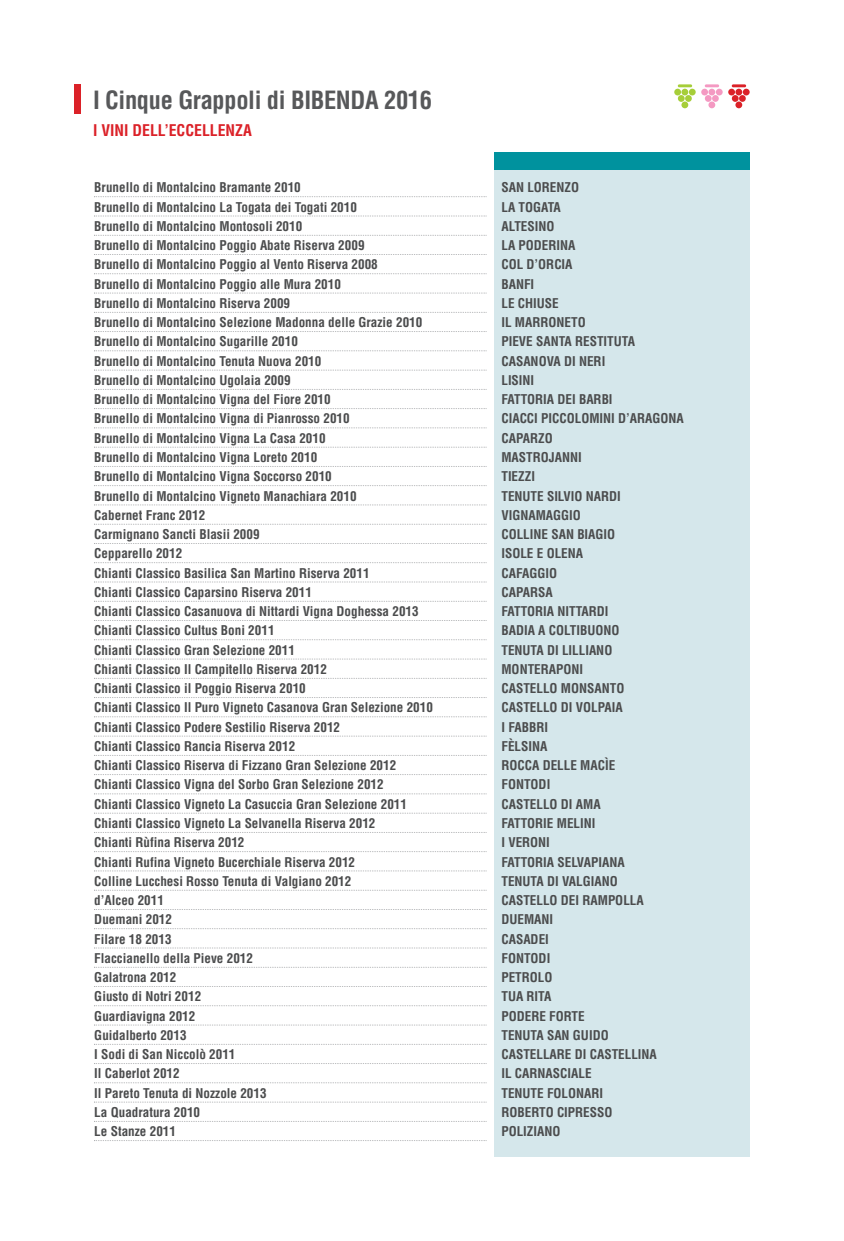
<style>
.page{position:relative;width:844px;height:1241px;background:#fff}
.page>*{position:absolute;margin:0;border:0;box-sizing:border-box;transform-origin:0 0}
.t1{font:700 condensed 24.5px "Helvetica";letter-spacing:-.015em;color:#57585a}
.t2{font:700 condensed 15.75px "Helvetica";color:#db2128}
.t3{font:700 condensed 13.12px "Helvetica";color:#4b4c4d}
</style>
<div class="page">
<div style="left:494px;top:165px;width:255px;height:991px;background:#d5e7eb"></div>
<svg style="left:728px;top:84px;width:21px;height:24px"></svg>
<svg style="left:701px;top:84px;width:21px;height:24px"></svg>
<svg style="left:674px;top:84px;width:21px;height:24px"></svg>
<svg style="left:94px;top:196px;width:392px;height:1px"></svg>
<svg style="left:94px;top:215px;width:392px;height:1px"></svg>
<svg style="left:94px;top:235px;width:392px;height:1px"></svg>
<svg style="left:94px;top:254px;width:392px;height:1px"></svg>
<svg style="left:94px;top:273px;width:392px;height:1px"></svg>
<svg style="left:94px;top:292px;width:392px;height:1px"></svg>
<svg style="left:94px;top:312px;width:392px;height:1px"></svg>
<svg style="left:94px;top:331px;width:392px;height:1px"></svg>
<svg style="left:94px;top:350px;width:392px;height:1px"></svg>
<svg style="left:94px;top:369px;width:391px;height:1px"></svg>
<svg style="left:94px;top:389px;width:392px;height:1px"></svg>
<svg style="left:94px;top:408px;width:392px;height:1px"></svg>
<svg style="left:94px;top:427px;width:392px;height:1px"></svg>
<svg style="left:94px;top:446px;width:391px;height:1px"></svg>
<svg style="left:94px;top:466px;width:392px;height:1px"></svg>
<svg style="left:94px;top:485px;width:392px;height:1px"></svg>
<svg style="left:94px;top:504px;width:392px;height:1px"></svg>
<svg style="left:94px;top:523px;width:391px;height:1px"></svg>
<svg style="left:94px;top:543px;width:392px;height:1px"></svg>
<svg style="left:94px;top:562px;width:392px;height:1px"></svg>
<svg style="left:94px;top:581px;width:392px;height:1px"></svg>
<svg style="left:94px;top:600px;width:386px;height:1px"></svg>
<svg style="left:94px;top:620px;width:392px;height:1px"></svg>
<svg style="left:94px;top:639px;width:392px;height:1px"></svg>
<svg style="left:94px;top:658px;width:392px;height:1px"></svg>
<svg style="left:94px;top:697px;width:392px;height:1px"></svg>
<svg style="left:94px;top:716px;width:392px;height:1px"></svg>
<svg style="left:94px;top:735px;width:391px;height:1px"></svg>
<svg style="left:94px;top:774px;width:392px;height:1px"></svg>
<svg style="left:94px;top:793px;width:392px;height:1px"></svg>
<svg style="left:94px;top:812px;width:391px;height:1px"></svg>
<svg style="left:94px;top:851px;width:392px;height:1px"></svg>
<svg style="left:94px;top:870px;width:392px;height:1px"></svg>
<svg style="left:94px;top:889px;width:391px;height:1px"></svg>
<svg style="left:94px;top:928px;width:392px;height:1px"></svg>
<svg style="left:94px;top:947px;width:392px;height:1px"></svg>
<svg style="left:94px;top:966px;width:386px;height:1px"></svg>
<svg style="left:94px;top:1005px;width:392px;height:1px"></svg>
<svg style="left:94px;top:1024px;width:392px;height:1px"></svg>
<svg style="left:94px;top:1082px;width:392px;height:1px"></svg>
<svg style="left:94px;top:1101px;width:391px;height:1px"></svg>
<div style="left:494px;top:153px;width:255px;height:17px;background:#00929e"></div>
<div style="left:74px;top:84px;width:7px;height:30px;background:#db2128"></div>
<h1 class="t1" style="left:93px;top:87px;width:340px">I Cinque Grappoli di BIBENDA 2016</h1>
<p class="t2" style="left:93px;top:121px;width:160px">I VINI DELL’ECCELLENZA</p>
<p class="t3" style="left:94px;top:180px;width:208px">Brunello di Montalcino Bramante 2010</p>
<p class="t3" style="left:501px;top:180px;width:79px">SAN LORENZO</p>
<p class="t3" style="left:94px;top:199px;width:264px">Brunello di Montalcino La Togata dei Togati 2010</p>
<p class="t3" style="left:501px;top:199px;width:61px">LA TOGATA</p>
<p class="t3" style="left:94px;top:218px;width:209px">Brunello di Montalcino Montosoli 2010</p>
<p class="t3" style="left:501px;top:218px;width:54px">ALTESINO</p>
<p class="t3" style="left:94px;top:238px;width:272px">Brunello di Montalcino Poggio Abate Riserva 2009</p>
<p class="t3" style="left:501px;top:238px;width:76px">LA PODERINA</p>
<p class="t3" style="left:94px;top:257px;width:285px">Brunello di Montalcino Poggio al Vento Riserva 2008</p>
<p class="t3" style="left:501px;top:257px;width:73px">COL D’ORCIA</p>
<p class="t3" style="left:94px;top:276px;width:248px">Brunello di Montalcino Poggio alle Mura 2010</p>
<p class="t3" style="left:501px;top:276px;width:34px">BANFI</p>
<p class="t3" style="left:94px;top:295px;width:197px">Brunello di Montalcino Riserva 2009</p>
<p class="t3" style="left:501px;top:295px;width:59px">LE CHIUSE</p>
<p class="t3" style="left:94px;top:315px;width:329px">Brunello di Montalcino Selezione Madonna delle Grazie 2010</p>
<p class="t3" style="left:501px;top:315px;width:86px">IL MARRONETO</p>
<p class="t3" style="left:94px;top:334px;width:205px">Brunello di Montalcino Sugarille 2010</p>
<p class="t3" style="left:501px;top:334px;width:135px">PIEVE SANTA RESTITUTA</p>
<p class="t3" style="left:94px;top:353px;width:228px">Brunello di Montalcino Tenuta Nuova 2010</p>
<p class="t3" style="left:501px;top:353px;width:105px">CASANOVA DI NERI</p>
<p class="t3" style="left:94px;top:372px;width:198px">Brunello di Montalcino Ugolaia 2009</p>
<p class="t3" style="left:501px;top:372px;width:34px">LISINI</p>
<p class="t3" style="left:94px;top:392px;width:238px">Brunello di Montalcino Vigna del Fiore 2010</p>
<p class="t3" style="left:501px;top:392px;width:113px">FATTORIA DEI BARBI</p>
<p class="t3" style="left:94px;top:411px;width:257px">Brunello di Montalcino Vigna di Pianrosso 2010</p>
<p class="t3" style="left:501px;top:411px;width:184px">CIACCI PICCOLOMINI D’ARAGONA</p>
<p class="t3" style="left:94px;top:430px;width:233px">Brunello di Montalcino Vigna La Casa 2010</p>
<p class="t3" style="left:501px;top:430px;width:53px">CAPARZO</p>
<p class="t3" style="left:94px;top:449px;width:224px">Brunello di Montalcino Vigna Loreto 2010</p>
<p class="t3" style="left:501px;top:449px;width:82px">MASTROJANNI</p>
<p class="t3" style="left:94px;top:469px;width:239px">Brunello di Montalcino Vigna Soccorso 2010</p>
<p class="t3" style="left:501px;top:469px;width:35px">TIEZZI</p>
<p class="t3" style="left:94px;top:488px;width:264px">Brunello di Montalcino Vigneto Manachiara 2010</p>
<p class="t3" style="left:501px;top:488px;width:121px">TENUTE SILVIO NARDI</p>
<p class="t3" style="left:94px;top:507px;width:112px">Cabernet Franc 2012</p>
<p class="t3" style="left:501px;top:507px;width:81px">VIGNAMAGGIO</p>
<p class="t3" style="left:94px;top:526px;width:167px">Carmignano Sancti Blasii 2009</p>
<p class="t3" style="left:501px;top:526px;width:115px">COLLINE SAN BIAGIO</p>
<p class="t3" style="left:94px;top:546px;width:89px">Cepparello 2012</p>
<p class="t3" style="left:501px;top:546px;width:83px">ISOLE E OLENA</p>
<p class="t3" style="left:94px;top:565px;width:277px">Chianti Classico Basilica San Martino Riserva 2011</p>
<p class="t3" style="left:501px;top:565px;width:57px">CAFAGGIO</p>
<p class="t3" style="left:94px;top:584px;width:219px">Chianti Classico Caparsino Riserva 2011</p>
<p class="t3" style="left:501px;top:584px;width:53px">CAPARSA</p>
<p class="t3" style="left:94px;top:603px;width:326px">Chianti Classico Casanuova di Nittardi Vigna Doghessa 2013</p>
<p class="t3" style="left:501px;top:603px;width:109px">FATTORIA NITTARDI</p>
<p class="t3" style="left:94px;top:623px;width:182px">Chianti Classico Cultus Boni 2011</p>
<p class="t3" style="left:501px;top:623px;width:119px">BADIA A COLTIBUONO</p>
<p class="t3" style="left:94px;top:642px;width:202px">Chianti Classico Gran Selezione 2011</p>
<p class="t3" style="left:501px;top:642px;width:112px">TENUTA DI LILLIANO</p>
<p class="t3" style="left:94px;top:661px;width:234px">Chianti Classico Il Campitello Riserva 2012</p>
<p class="t3" style="left:501px;top:661px;width:83px">MONTERAPONI</p>
<p class="t3" style="left:94px;top:680px;width:213px">Chianti Classico il Poggio Riserva 2010</p>
<p class="t3" style="left:501px;top:680px;width:124px">CASTELLO MONSANTO</p>
<p class="t3" style="left:94px;top:700px;width:340px">Chianti Classico Il Puro Vigneto Casanova Gran Selezione 2010</p>
<p class="t3" style="left:501px;top:700px;width:123px">CASTELLO DI VOLPAIA</p>
<p class="t3" style="left:94px;top:719px;width:247px">Chianti Classico Podere Sestilio Riserva 2012</p>
<p class="t3" style="left:501px;top:719px;width:48px">I FABBRI</p>
<p class="t3" style="left:94px;top:738px;width:202px">Chianti Classico Rancia Riserva 2012</p>
<p class="t3" style="left:501px;top:738px;width:47px">FÈLSINA</p>
<p class="t3" style="left:94px;top:757px;width:303px">Chianti Classico Riserva di Fizzano Gran Selezione 2012</p>
<p class="t3" style="left:501px;top:757px;width:115px">ROCCA DELLE MACÌE</p>
<p class="t3" style="left:94px;top:777px;width:291px">Chianti Classico Vigna del Sorbo Gran Selezione 2012</p>
<p class="t3" style="left:501px;top:777px;width:50px">FONTODI</p>
<p class="t3" style="left:94px;top:796px;width:314px">Chianti Classico Vigneto La Casuccia Gran Selezione 2011</p>
<p class="t3" style="left:501px;top:796px;width:101px">CASTELLO DI AMA</p>
<p class="t3" style="left:94px;top:815px;width:282px">Chianti Classico Vigneto La Selvanella Riserva 2012</p>
<p class="t3" style="left:501px;top:815px;width:95px">FATTORIE MELINI</p>
<p class="t3" style="left:94px;top:834px;width:152px">Chianti Rùfina Riserva 2012</p>
<p class="t3" style="left:501px;top:834px;width:50px">I VERONI</p>
<p class="t3" style="left:94px;top:854px;width:262px">Chianti Rufina Vigneto Bucerchiale Riserva 2012</p>
<p class="t3" style="left:501px;top:854px;width:125px">FATTORIA SELVAPIANA</p>
<p class="t3" style="left:94px;top:873px;width:258px">Colline Lucchesi Rosso Tenuta di Valgiano 2012</p>
<p class="t3" style="left:501px;top:873px;width:118px">TENUTA DI VALGIANO</p>
<p class="t3" style="left:94px;top:892px;width:71px">d’Alceo 2011</p>
<p class="t3" style="left:501px;top:892px;width:144px">CASTELLO DEI RAMPOLLA</p>
<p class="t3" style="left:94px;top:911px;width:79px">Duemani 2012</p>
<p class="t3" style="left:501px;top:911px;width:53px">DUEMANI</p>
<p class="t3" style="left:94px;top:931px;width:79px">Filare 18 2013</p>
<p class="t3" style="left:501px;top:931px;width:49px">CASADEI</p>
<p class="t3" style="left:94px;top:950px;width:160px">Flaccianello della Pieve 2012</p>
<p class="t3" style="left:501px;top:950px;width:50px">FONTODI</p>
<p class="t3" style="left:94px;top:969px;width:84px">Galatrona 2012</p>
<p class="t3" style="left:501px;top:969px;width:53px">PETROLO</p>
<p class="t3" style="left:94px;top:988px;width:108px">Giusto di Notri 2012</p>
<p class="t3" style="left:501px;top:988px;width:51px">TUA RITA</p>
<p class="t3" style="left:94px;top:1008px;width:102px">Guardiavigna 2012</p>
<p class="t3" style="left:501px;top:1008px;width:85px">PODERE FORTE</p>
<p class="t3" style="left:94px;top:1027px;width:94px">Guidalberto 2013</p>
<p class="t3" style="left:501px;top:1027px;width:109px">TENUTA SAN GUIDO</p>
<p class="t3" style="left:94px;top:1046px;width:143px">I Sodi di San Niccolò 2011</p>
<p class="t3" style="left:501px;top:1046px;width:157px">CASTELLARE DI CASTELLINA</p>
<p class="t3" style="left:94px;top:1065px;width:87px">Il Caberlot 2012</p>
<p class="t3" style="left:501px;top:1065px;width:92px">IL CARNASCIALE</p>
<p class="t3" style="left:94px;top:1085px;width:174px">Il Pareto Tenuta di Nozzole 2013</p>
<p class="t3" style="left:501px;top:1085px;width:103px">TENUTE FOLONARI</p>
<p class="t3" style="left:94px;top:1104px;width:107px">La Quadratura 2010</p>
<p class="t3" style="left:501px;top:1104px;width:112px">ROBERTO CIPRESSO</p>
<p class="t3" style="left:94px;top:1123px;width:83px">Le Stanze 2011</p>
<p class="t3" style="left:501px;top:1123px;width:61px">POLIZIANO</p>
</div>
